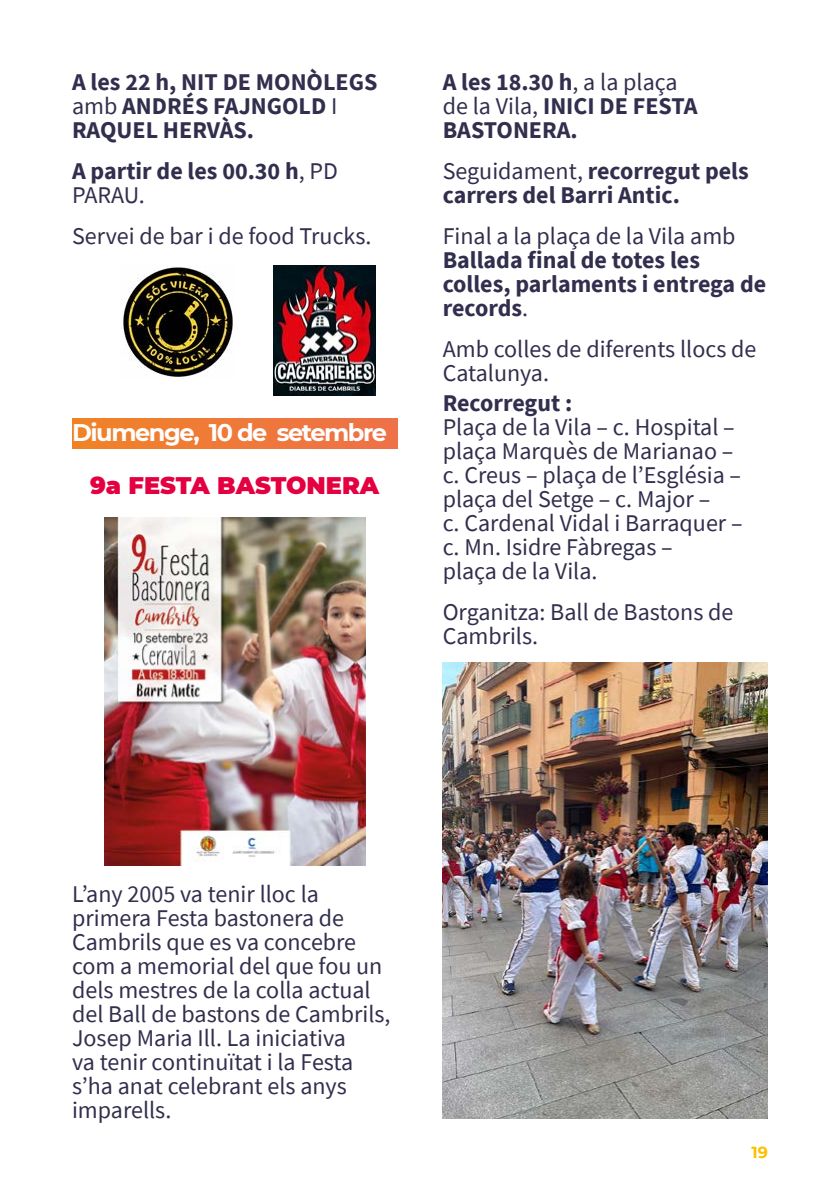
<style>
.page{position:relative;width:840px;height:1191px;background:#fff}
.page>*{position:absolute;margin:0;border:0;box-sizing:border-box;transform-origin:0 0}
.t1{font:24px/24px "Source Sans Pro";color:#312f4d}
.t2{font:700 24px/24px "Source Sans Pro";color:#312f4d}
.t3{font:700 24px "Montserrat";letter-spacing:-.06em;color:#fff}
.t4{font:900 24px "Montserrat";color:#e40040}
.t5{font:700 16px "Montserrat";color:#f8c200}
.s1{font-weight:400}
</style>
<div class="page">
<div style="left:72px;top:418px;width:325px;height:30px;background:linear-gradient(to right,#f08227,#ee7149)"></div>
<img style="left:104px;top:517px;width:261px;height:348px">
<img style="left:442px;top:662px;width:325px;height:456px">
<img style="left:273px;top:265px;width:102px;height:130px">
<img style="left:123px;top:267px;width:110px;height:110px">
<p class="t2" style="left:72px;top:70px;width:306px">A les 22 h, NIT DE MONÒLEGS <span class="s1">amb</span> ANDRÉS FAJNGOLD <span class="s1">I<br></span>RAQUEL HERVÀS.</p>
<p class="t2" style="left:72px;top:159px;width:267px">A partir de les 00.30 h<span class="s1">, PD<br>PARAU.</span></p>
<p class="t1" style="left:72px;top:224px;width:301px">Servei de bar i de food Trucks.</p>
<p class="t3" style="left:72px;top:415px;width:316px">Diumenge, 10 de setembre</p>
<p class="t4" style="left:90px;top:468px;width:290px">9a FESTA BASTONERA</p>
<p class="t2" style="left:442px;top:70px;width:256px">A les 18.30 h<span class="s1">, a la plaça de la Vila,</span> INICI DE FESTA<br>BASTONERA.</p>
<p class="t2" style="left:442px;top:159px;width:307px"><span class="s1">Seguidament,</span> recorregut pels carrers del Barri Antic.</p>
<p class="t1" style="left:442px;top:224px;width:294px">Final a la plaça de la Vila amb</p>
<p class="t2" style="left:442px;top:248px;width:325px">Ballada final de totes les colles, parlaments i entrega de records<span class="s1">.</span></p>
<p class="t1" style="left:442px;top:337px;width:315px">Amb colles de diferents llocs de<br>Catalunya.</p>
<p class="t2" style="left:442px;top:390px;width:131px">Recorregut :</p>
<p class="t1" style="left:442px;top:415px;width:301px">Plaça de la Vila – c. Hospital – plaça Marquès de Marianao – c. Creus – plaça de l’Església – plaça del Setge – c. Major –<br>c. Cardenal Vidal i Barraquer – c. Mn. Isidre Fàbregas –<br>plaça de la Vila.</p>
<p class="t1" style="left:442px;top:600px;width:292px">Organitza: Ball de Bastons de<br>Cambrils.</p>
<p class="t1" style="left:72px;top:882px;width:320px">L’any 2005 va tenir lloc la primera Festa bastonera de<br>Cambrils que es va concebre com a memorial del que fou un dels mestres de la colla actual del Ball de bastons de Cambrils,<br>Josep Maria Ill. La iniciativa<br>va tenir continuïtat i la Festa s’ha anat celebrant els anys imparells.</p>
<p class="t5" style="left:751px;top:1141px;width:18px">19</p>
</div>
